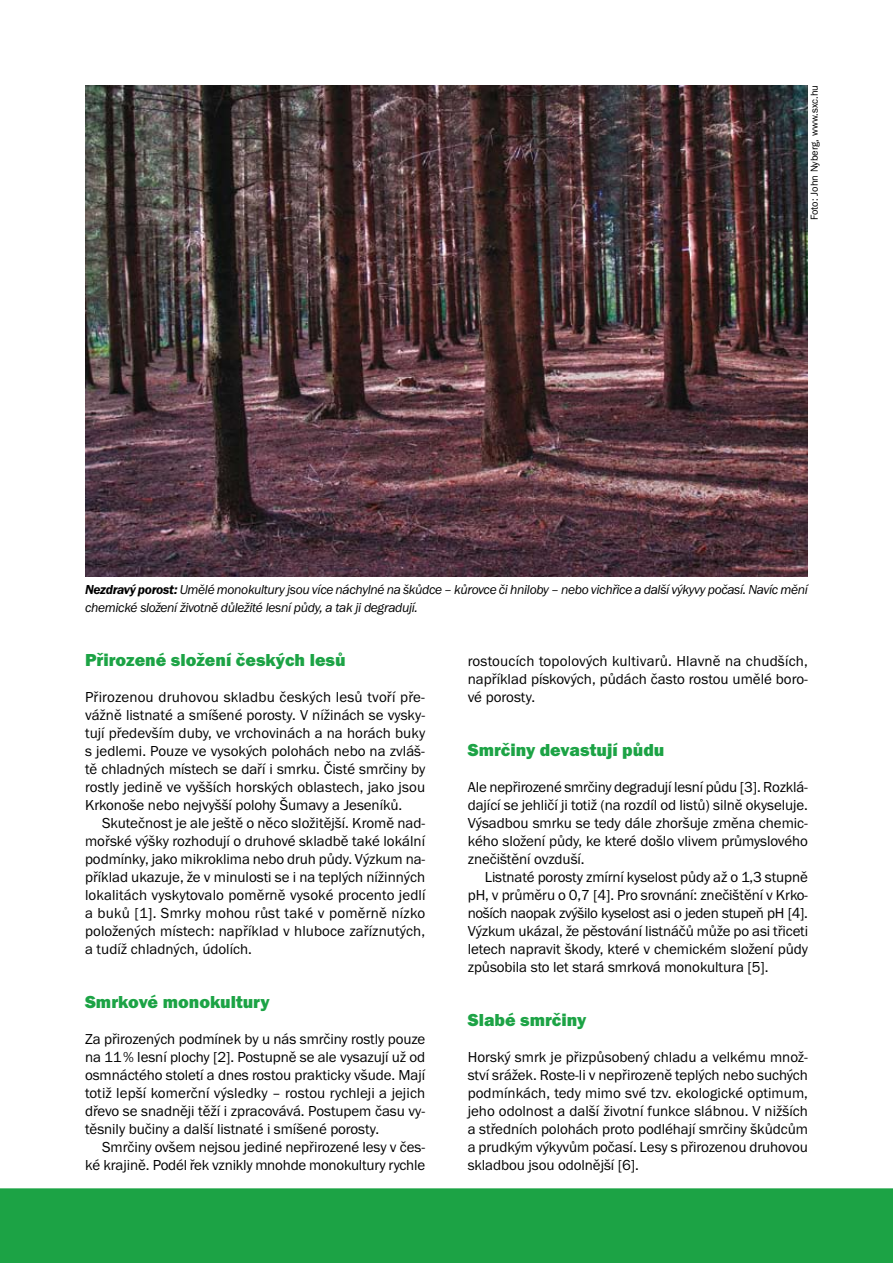
<style>
.page{position:relative;width:893px;height:1263px;background:#fff}
.page>*{position:absolute;margin:0;border:0;box-sizing:border-box;transform-origin:0 0}
.t1{font:18px "Franklin Got Itc TOT Hea";color:#1ca345}
.t2{font:15px/18px "Franklin Got Itc TOT Boo";letter-spacing:-.005em;color:#000;text-align:justify}
.t3{font:13.5px/18px "Franklin Got Itc TOT Boo Ita";letter-spacing:-.025em;color:#000}
.t4{font:10.5px "Franklin Got Itc TOT Boo";color:#000}
.s1{font-family:"Franklin Got Itc TOT Dem Ita"}
</style>
<div class="page">
<div style="left:0;top:1188px;width:893px;height:75px;background:#1ca345"></div>
<img style="left:85px;top:85px;width:723px;height:491px">
<p class="t4" style="left:809px;top:220px;width:136px;rotate:-90deg">Foto: John Nyberg, www.sxc.hu</p>
<p class="t3" style="left:85px;top:581px;width:724px"><span class="s1">Nezdravý porost:</span> Umělé monokultury jsou více náchylné na škůdce – kůrovce či hniloby – nebo vichřice a další výkyvy počasí. Navíc mění chemické složení životně důležité lesní půdy, a tak ji degradují.</p>
<p class="t1" style="left:85px;top:650px;width:262px">Přirozené složení českých lesů</p>
<p class="t2" style="left:85px;top:688px;width:342px">Přirozenou druhovou skladbu českých lesů tvoří pře&shy;vážně listnaté a smíšené porosty. V nížinách se vysky&shy;tují především duby, ve vrchovinách a na horách buky s jedlemi. Pouze ve vysokých polohách nebo na zvláš&shy;tě chladných místech se daří i smrku. Čisté smrčiny by rostly jedině ve vyšších horských oblastech, jako jsou Krkonoše nebo nejvyšší polohy Šumavy a Jeseníků.</p>
<p class="t2" style="left:85px;top:814px;width:342px;text-indent:17px">Skutečnost je ale ještě o něco složitější. Kromě nad&shy;mořské výšky rozhodují o druhové skladbě také lokální podmínky, jako mikroklima nebo druh půdy. Výzkum na&shy;příklad ukazuje, že v minulosti se i na teplých nížinných lokalitách vyskytovalo poměrně vysoké procento jedlí a buků [1]. Smrky mohou růst také v poměrně nízko položených místech: například v hluboce zaříznutých, a tudíž chladných, údolích.</p>
<p class="t1" style="left:85px;top:992px;width:186px">Smrkové monokultury</p>
<p class="t2" style="left:85px;top:1030px;width:342px">Za přirozených podmínek by u nás smrčiny rostly pouze na 11% lesní plochy [2]. Postupně se ale vysazují už od osmnáctého století a dnes rostou prakticky všude. Mají totiž lepší komerční výsledky – rostou rychleji a jejich dřevo se snadněji těží i zpracovává. Postupem času vy&shy;těsnily bučiny a další listnaté i smíšené porosty.</p>
<p class="t2" style="left:85px;top:1138px;width:342px;text-align:right">Smrčiny ovšem nejsou jediné nepřirozené lesy v čes&shy;ké krajině. Podél řek vznikly mnohde monokultury rychle</p>
<p class="t2" style="left:468px;top:652px;width:342px">rostoucích topolových kultivarů. Hlavně na chudších, například pískových, půdách často rostou umělé boro&shy;vé porosty.</p>
<p class="t1" style="left:468px;top:740px;width:198px">Smrčiny devastují půdu</p>
<p class="t2" style="left:468px;top:778px;width:342px">Ale nepřirozené smrčiny degradují lesní půdu [3]. Rozklá&shy;dající se jehličí ji totiž (na rozdíl od listů) silně okyseluje.<br>Výsadbou smrku se tedy dále zhoršuje změna chemic&shy;kého složení půdy, ke které došlo vlivem průmyslového znečištění ovzduší.</p>
<p class="t2" style="left:468px;top:868px;width:342px;text-indent:17px">Listnaté porosty zmírní kyselost půdy až o 1,3 stupně pH, v průměru o 0,7 [4]. Pro srovnání: znečištění v Krko&shy;noších naopak zvýšilo kyselost asi o jeden stupeň pH [4].<br>Výzkum ukázal, že pěstování listnáčů může po asi třiceti letech napravit škody, které v chemickém složení půdy způsobila sto let stará smrková monokultura [5].</p>
<p class="t1" style="left:468px;top:1010px;width:120px">Slabé smrčiny</p>
<p class="t2" style="left:468px;top:1048px;width:342px">Horský smrk je přizpůsobený chladu a velkému množ&shy;ství srážek. Roste-li v nepřirozeně teplých nebo suchých podmínkách, tedy mimo své tzv. ekologické optimum, jeho odolnost a další životní funkce slábnou. V nižších a středních polohách proto podléhají smrčiny škůdcům a prudkým výkyvům počasí. Lesy s přirozenou druhovou skladbou jsou odolnější [6].</p>
</div>
